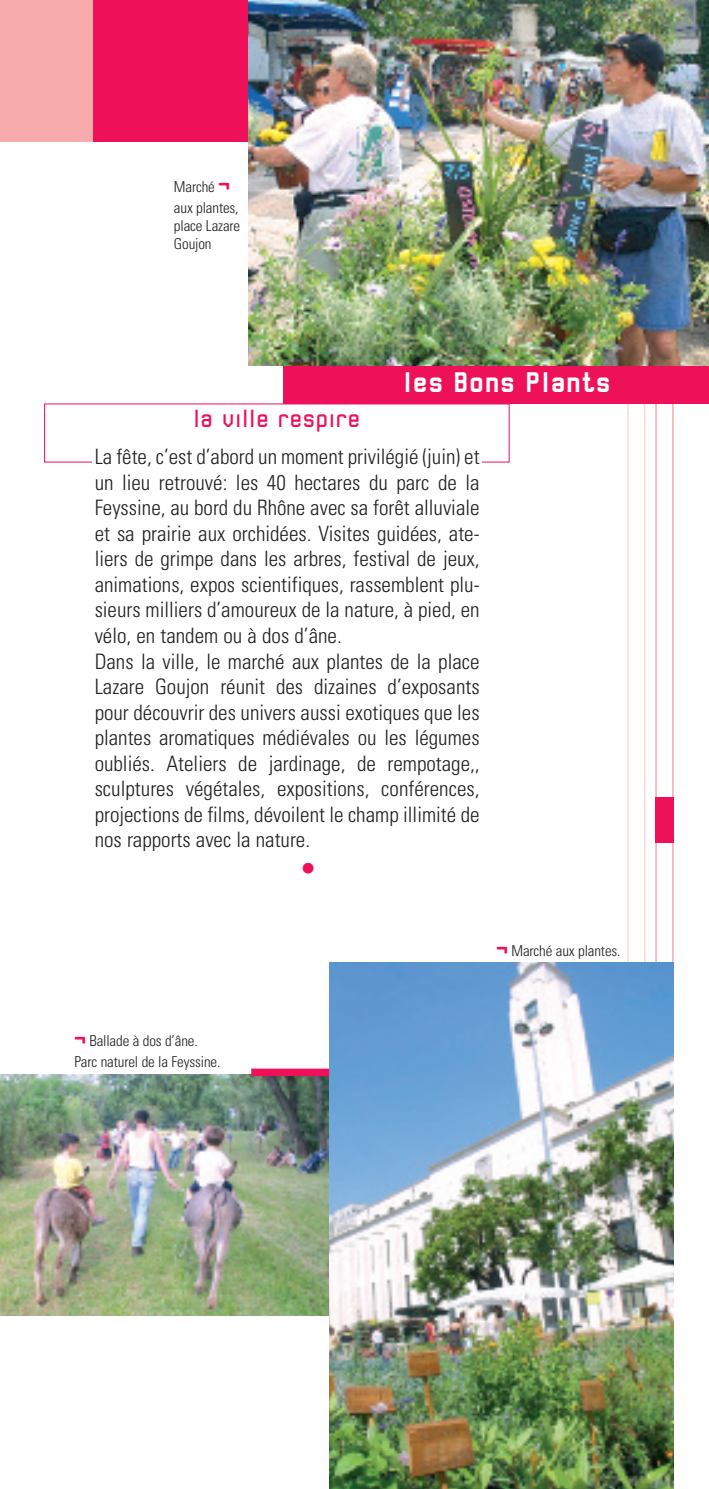
<style>
.page{position:relative;width:709px;height:1489px;background:#fff}
.page>*{position:absolute;margin:0;border:0;box-sizing:border-box;transform-origin:0 0}
.t1{font:700 30px "Robust ICG";color:#fff}
.t2{font:300 condensed 30px "Univers";color:#ee1059}
.t3{font:26.25px "Robust ICG";color:#ee1059}
.t4{font:300 condensed 21.25px/25.5px "Univers";color:#231f20}
.t5{font:300 condensed 15px/21px "Univers";letter-spacing:-.01em;color:#231f20}
.s1{font-family:"Helvetica";font-weight:900;font-size:22.5px;color:#ee1059}
</style>
<div class="page">
<svg style="left:627px;top:403px;width:18px;height:559px"></svg>
<svg style="left:655px;top:403px;width:18px;height:559px"></svg>
<img style="left:0;top:1074px;width:329px;height:241px">
<div style="left:655px;top:797px;width:18px;height:46px;background:#ee1059"></div>
<div style="left:44px;top:403px;width:465px;height:59px;border:1px solid #ee1059"></div>
<div style="left:283px;top:364px;width:426px;height:39px;background:#ee1059"></div>
<div style="left:92px;top:446px;width:390px;height:506px;background:#fff"></div>
<img style="left:248px;top:0;width:461px;height:365px">
<div style="left:92px;top:0;width:156px;height:142px;background:#ee1059"></div>
<div style="left:0;top:0;width:92px;height:142px;background:#f8abad"></div>
<img style="left:329px;top:962px;width:344px;height:526px">
<div style="left:251px;top:1068px;width:78px;height:8px;background:#ee1059"></div>
<p class="t5" style="left:174px;top:177px;width:66px">Marché <span class="s1">¬ </span>aux plantes,</p>
<p class="t5" style="left:174px;top:218px;width:68px;line-height:18px">place Lazare<br>Goujon</p>
<p class="t3" style="left:193px;top:402px;width:169px">la ville respire</p>
<h1 class="t1" style="left:403px;top:364px;width:210px">les Bons Plants</h1>
<p class="t4" style="left:95px;top:446px;width:386px">La fête, c’est d’abord un moment privilégié (juin) et un lieu retrouvé: les 40 hectares du parc de la Feyssine, au bord du Rhône avec sa forêt alluviale et sa prairie aux orchidées. Visites guidées, ate&shy;liers de grimpe dans les arbres, festival de jeux, animations, expos scientifiques, rassemblent plu&shy;sieurs milliers d’amoureux de la nature, à pied, en vélo, en tandem ou à dos d’âne.<br>Dans la ville, le marché aux plantes de la place Lazare Goujon réunit des dizaines d’exposants pour découvrir des univers aussi exotiques que les plantes aromatiques médiévales ou les légumes oubliés. Ateliers de jardinage, de rempotage,, sculptures végétales, expositions, conférences, projections de films, dévoilent le champ illimité de nos rapports avec la nature.</p>
<h1 class="t2" style="left:299px;top:857px;width:20px">•</h1>
<p class="t5" style="left:496px;top:941px;width:125px"><span class="s1">¬</span> Marché aux plantes.</p>
<p class="t5" style="left:74px;top:1031px;width:147px"><span class="s1">¬</span> Ballade à dos d’âne.<br>Parc naturel de la Feyssine.</p>
</div>
